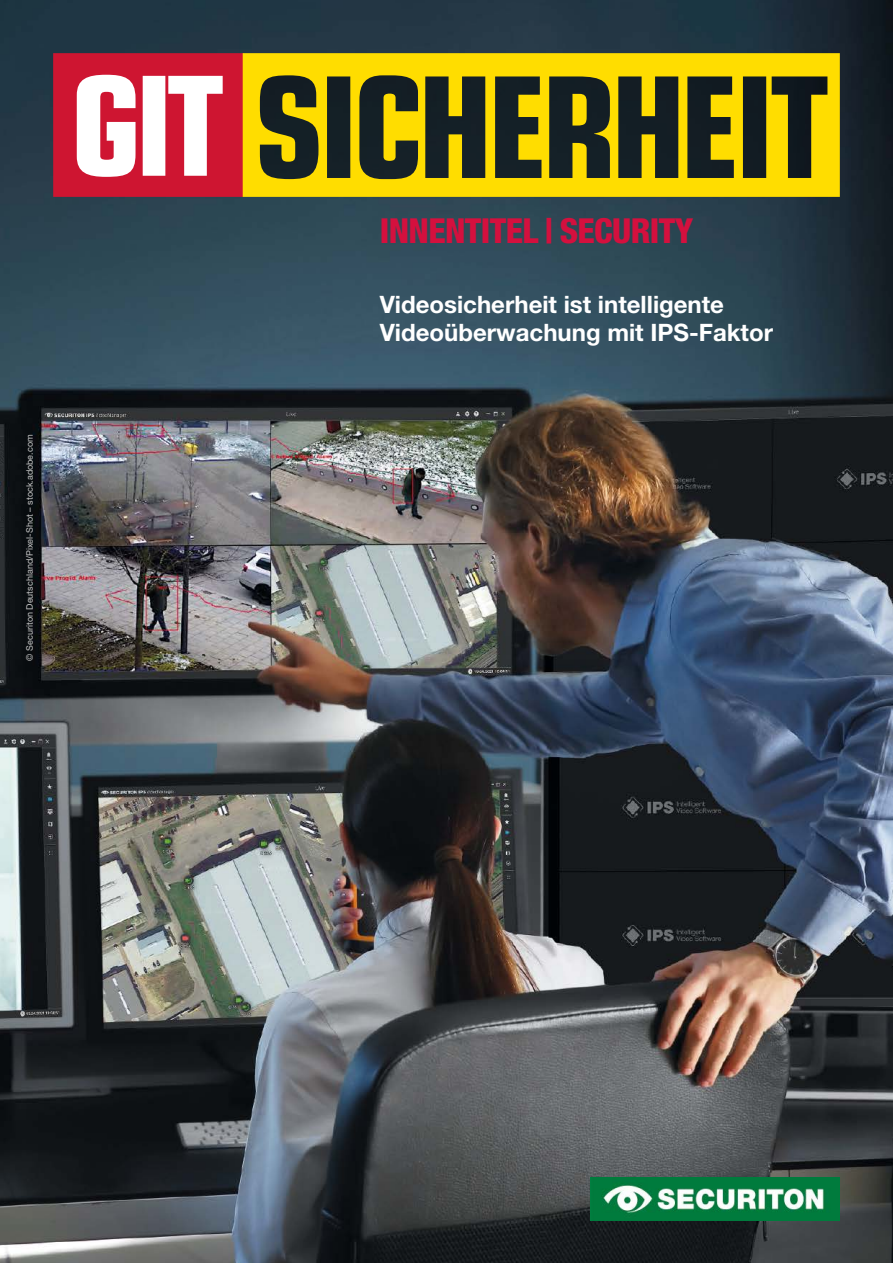
<style>
.page{position:relative;width:893px;height:1263px;background:#fff}
.page>*{position:absolute;margin:0;border:0;box-sizing:border-box;transform-origin:0 0}
.t1{font:800 condensed 34.5px "Helvetica Neue LT Std";letter-spacing:-.02em;color:#d4103e}
.t2{font:700 24px/28.8px "Helvetica Neue LT Std";color:#fff}
.t3{font:9px "Helvetica Neue LT Std";color:#c6c6c6}
</style>
<div class="page">
<img style="left:0;top:0;width:893px;height:1263px">
<div style="left:53px;top:53px;width:191px;height:144px;background:#ce1531"></div>
<svg style="left:243px;top:53px;width:597px;height:144px;background:#948610"></svg>
<svg style="left:77px;top:75px;width:146px;height:102px"></svg>
<img style="left:590px;top:1178px;width:250px;height:42px">
<p class="t3" style="left:24px;top:660px;width:228px;rotate:-90deg">© Securiton Deutschland/Pixel-Shot – stock.adobe.com</p>
<h1 class="t1" style="left:380px;top:210px;width:315px">INNENTITEL | SECURITY</h1>
<p class="t2" style="left:380px;top:289px;width:395px">Videosicherheit ist intelligente<br>Videoüberwachung mit IPS-Faktor</p>
</div>
